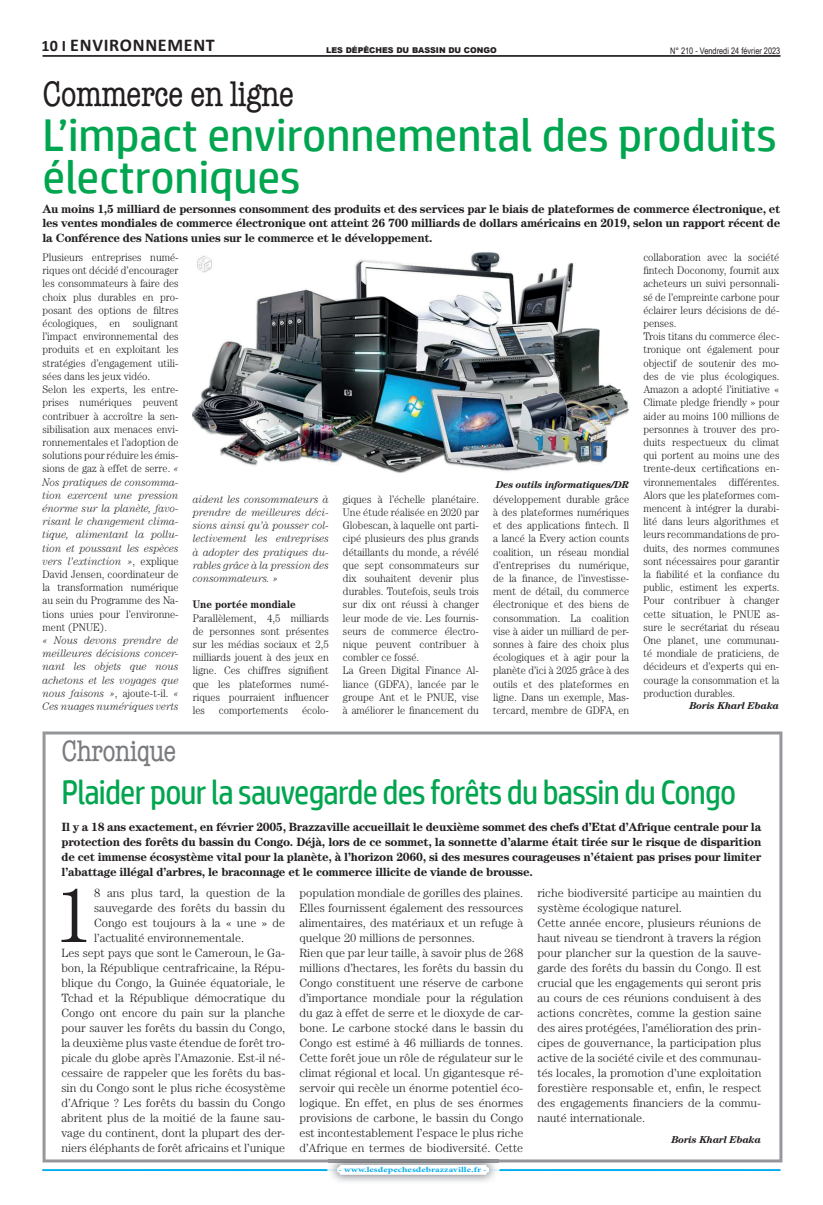
<style>
.page{position:relative;width:823px;height:1205px;background:#fff}
.page>*{position:absolute;margin:0;border:0;box-sizing:border-box;transform-origin:0 0}
.t1{font:300 77.4px "Century";color:#231f20}
.t2{font:46px/42px "HP Simplified";color:#00a54f}
.t3{font:condensed 36px "American Typewriter Std";letter-spacing:-.025em;color:#231f20}
.t4{font:34px "HP Simplified";letter-spacing:-.025em;color:#00a54f;scale:.9 1}
.t5{font:condensed 30px "American Typewriter Std";letter-spacing:-.025em;color:#7a7c7f}
.t6{font:700 18px "Calibri";letter-spacing:.04em;color:#231f20}
.t7{font:300 12px/15px "Century";color:#231f20}
.t8{font:700 12px/15px "Century";letter-spacing:-.025em;color:#231f20;text-align:justify}
.t9{font:300 11px/13.2px "Century";color:#231f20;scale:.93 1}
.t10{font:italic 300 11px/13.2px "Century";color:#231f20;text-align:justify;scale:.93 1}
.t11{font:700 11px "Century";color:#231f20;scale:.93 1}
.t12{font:italic 700 10px "Century";letter-spacing:-.025em;color:#231f20}
.t13{font:9px "Arial Narrow";color:#231f20}
.t14{font:900 8px "Arial";color:#231f20}
.t15{font:700 7.5px "Minion Pro";letter-spacing:.005em;color:#00aeef;scale:1.33 1}
.s1{font-size:16px}
.s2{font-style:italic}
.s3{font-style:normal}
</style>
<div class="page">
<hr style="left:43px;top:55px;width:737px;height:1px;background:#231f20">
<hr style="left:43px;top:56px;width:737px;height:1px;background:#231f20">
<svg style="left:42px;top:1169px;width:738px;height:2px"></svg>
<div style="left:337px;top:1165px;width:151px;height:10px;background:#fff;border-radius:3px"></div>
<svg style="left:44px;top:733px;width:736px;height:428px"></svg>
<img style="left:193px;top:252px;width:435px;height:221px">
<h3 class="t6" style="left:42px;top:34px;width:175px"><span class="s1">10 I</span> ENVIRONNEMENT</h3>
<p class="t14" style="left:326px;top:45px;width:172px">LES DÉPÊCHES DU BASSIN DU CONGO</p>
<p class="t13" style="left:669px;top:44px;width:112px">N° 210 - Vendredi 24 février 2023</p>
<h3 class="t3" style="left:43px;top:74px;width:253px">Commerce en ligne</h3>
<h2 class="t2" style="left:43px;top:113px;width:735px">L’impact environnemental des produits électroniques</h2>
<p class="t8" style="left:43px;top:202px;width:739px;line-height:14.4px">Au moins 1,5 milliard de personnes consomment des produits et des services par le biais de plateformes de commerce électronique, et les ventes mondiales de commerce électronique ont atteint 26 700 milliards de dollars américains en 2019, selon un rapport récent de la Conférence des Nations unies sur le commerce et le développement.</p>
<p class="t9" style="left:43px;top:251px;width:148px">Plusieurs entreprises numé&shy;riques ont décidé d’encourager les consommateurs à faire des choix plus durables en pro&shy;posant des options de filtres écologiques, en soulignant l’impact environnemental des produits et en exploitant les stratégies d’engagement utili&shy;sées dans les jeux vidéo.<br>Selon les experts, les entre&shy;prises numériques peuvent contribuer à accroître la sen&shy;sibilisation aux menaces envi&shy;ronnementales et l’adoption de solutions pour réduire les émis&shy;sions de gaz à effet de serre. <span class="s2">«<br>Nos pratiques de consomma&shy;tion exercent une pression énorme sur la planète, favo&shy;risant le changement clima&shy;tique, alimentant la pollu&shy;tion et poussant les espèces vers l’extinction »</span>, explique<br>David Jensen, coordinateur de la transformation numérique au sein du Programme des Na&shy;tions unies pour l’environne&shy;ment (PNUE).</p>
<p class="t10" style="left:43px;top:633px;width:148px">« Nous devons prendre de meilleures décisions concer&shy;nant les objets que nous achetons et les voyages que nous faisons »<span class="s3">, ajoute-t-il.</span> « Ces nuages numériques verts</p>
<p class="t10" style="left:193px;top:492px;width:148px">aident les consommateurs à prendre de meilleures déci&shy;sions ainsi qu’à pousser col&shy;lectivement les entreprises à adopter des pratiques du&shy;rables grâce à la pression des consommateurs. »</p>
<p class="t11" style="left:193px;top:598px;width:112px">Une portée mondiale</p>
<p class="t9" style="left:193px;top:611px;width:148px;text-align:justify">Parallèlement, 4,5 milliards de personnes sont présentes sur les médias sociaux et 2,5 milliards jouent à des jeux en ligne. Ces chiffres signifient que les plateformes numé&shy;riques pourraient influencer les</p>
<p class="t9" style="left:219px;top:703px;width:76px">comportements</p>
<p class="t9" style="left:302px;top:703px;width:30px">écolo-</p>
<p class="t12" style="left:495px;top:479px;width:135px">Des outils informatiques/DR</p>
<p class="t9" style="left:343px;top:492px;width:148px">giques à l’échelle planétaire.<br>Une étude réalisée en 2020 par<br>Globescan, à laquelle ont parti&shy;cipé plusieurs des plus grands détaillants du monde, a révélé que sept consommateurs sur dix souhaitent devenir plus durables. Toutefois, seuls trois sur dix ont réussi à changer leur mode de vie. Les fournis&shy;seurs de commerce électro&shy;nique peuvent contribuer à combler ce fossé.<br>La Green Digital Finance Al&shy;liance (GDFA), lancée par le groupe Ant et le PNUE, vise à améliorer le financement du</p>
<p class="t9" style="left:493px;top:492px;width:148px;text-align:justify">développement durable grâce à des plateformes numériques et des applications fintech. Il a lancé la Every action counts coalition, un réseau mondial d’entreprises du numérique, de la finance, de l’investisse&shy;ment de détail, du commerce électronique et des biens de consommation. La coalition vise à aider un milliard de per&shy;sonnes à faire des choix plus écologiques et à agir pour la planète d’ici à 2025 grâce à des outils et des plateformes en ligne. Dans un exemple, Mas&shy;tercard, membre de GDFA, en</p>
<p class="t9" style="left:643px;top:251px;width:148px">collaboration avec la société fintech Doconomy, fournit aux acheteurs un suivi personnali&shy;sé de l’empreinte carbone pour éclairer leurs décisions de dé&shy;penses.<br>Trois titans du commerce élec&shy;tronique ont également pour objectif de soutenir des mo&shy;des de vie plus écologiques.<br>Amazon a adopté l’initiative «<br>Climate pledge friendly » pour aider au moins 100 millions de personnes à trouver des pro&shy;duits respectueux du climat qui portent au moins une des trente-deux certifications en&shy;vironnementales différentes.<br>Alors que les plateformes com&shy;mencent à intégrer la durabi&shy;lité dans leurs algorithmes et leurs recommandations de pro&shy;duits, des normes communes sont nécessaires pour garantir la fiabilité et la confiance du public, estiment les experts.<br>Pour contribuer à changer cette situation, le PNUE as&shy;sure le secrétariat du réseau<br>One planet, une communau&shy;té mondiale de praticiens, de décideurs et d’experts qui en&shy;courage la consommation et la production durables.</p>
<p class="t12" style="left:689px;top:699px;width:91px">Boris Kharl Ebaka</p>
<h3 class="t5" style="left:61px;top:734px;width:116px">Chronique</h3>
<h3 class="t4" style="left:61px;top:770px;width:750px">Plaider pour la sauvegarde des forêts du bassin du Congo</h3>
<p class="t8" style="left:61px;top:819px;width:701px">Il y a 18 ans exactement, en février 2005, Brazzaville accueillait le deuxième sommet des chefs d’Etat d’Afrique centrale pour la protection des forêts du bassin du Congo. Déjà, lors de ce sommet, la sonnette d’alarme était tirée sur le risque de disparition de cet immense écosystème vital pour la planète, à l’horizon 2060, si des mesures courageuses n’étaient pas prises pour limiter l’abattage illégal d’arbres, le braconnage et le commerce illicite de viande de brousse.</p>
<h1 class="t1" style="left:54px;top:871px;width:42px">1</h1>
<p class="t7" style="left:94px;top:885px;width:192px">8 ans plus tard, la question de la</p>
<p class="t7" style="left:299px;top:885px;width:225px">population mondiale de gorilles des plaines.<br>Elles fournissent également des ressources alimentaires, des matériaux et un refuge à quelque 20 millions de personnes.<br>Rien que par leur taille, à savoir plus de 268 millions d’hectares, les forêts du bassin du Congo constituent une réserve de carbone d’importance mondiale pour la régulation du gaz à effet de serre et le dioxyde de car&shy;bone. Le carbone stocké dans le bassin du Congo est estimé à 46 milliards de tonnes.<br>Cette forêt joue un rôle de régulateur sur le climat régional et local. Un gigantesque ré&shy;servoir qui recèle un énorme potentiel éco&shy;logique. En effet, en plus de ses énormes provisions de carbone, le bassin du Congo est incontestablement l’espace le plus riche d’Afrique en termes de biodiversité. Cette</p>
<p class="t7" style="left:537px;top:885px;width:225px">riche biodiversité participe au maintien du système écologique naturel.<br>Cette année encore, plusieurs réunions de haut niveau se tiendront à travers la région pour plancher sur la question de la sauve&shy;garde des forêts du bassin du Congo. Il est crucial que les engagements qui seront pris au cours de ces réunions conduisent à des actions concrètes, comme la gestion saine des aires protégées, l’amélioration des prin&shy;cipes de gouvernance, la participation plus active de la société civile et des communau&shy;tés locales, la promotion d’une exploitation forestière responsable et, enfin, le respect des engagements financiers de la commu&shy;nauté internationale.</p>
<p class="t7" style="left:94px;top:900px;width:192px">sauvegarde des forêts du bassin du</p>
<p class="t7" style="left:94px;top:915px;width:192px">Congo est toujours à la « une » de</p>
<p class="t7" style="left:94px;top:930px;width:151px">l’actualité environnementale.</p>
<p class="t7" style="left:61px;top:945px;width:225px">Les sept pays que sont le Cameroun, le Ga-</p>
<p class="t7" style="left:61px;top:960px;width:225px">bon, la République centrafricaine, la Répu-</p>
<p class="t7" style="left:61px;top:975px;width:225px">blique du Congo, la Guinée équatoriale, le</p>
<p class="t7" style="left:61px;top:990px;width:225px">Tchad et la République démocratique du</p>
<p class="t7" style="left:61px;top:1005px;width:225px">Congo ont encore du pain sur la planche</p>
<p class="t7" style="left:61px;top:1020px;width:225px">pour sauver les forêts du bassin du Congo,</p>
<p class="t7" style="left:61px;top:1035px;width:225px">la deuxième plus vaste étendue de forêt tro-</p>
<p class="t7" style="left:61px;top:1050px;width:225px">picale du globe après l’Amazonie. Est-il né-</p>
<p class="t7" style="left:61px;top:1065px;width:225px">cessaire de rappeler que les forêts du bas-</p>
<p class="t7" style="left:61px;top:1080px;width:225px">sin du Congo sont le plus riche écosystème</p>
<p class="t7" style="left:61px;top:1095px;width:225px">d’Afrique ? Les forêts du bassin du Congo</p>
<p class="t7" style="left:61px;top:1110px;width:225px">abritent plus de la moitié de la faune sau-</p>
<p class="t7" style="left:61px;top:1125px;width:225px">vage du continent, dont la plupart des der-</p>
<p class="t7" style="left:61px;top:1140px;width:225px">niers éléphants de forêt africains et l’unique</p>
<p class="t12" style="left:671px;top:1133px;width:91px">Boris Kharl Ebaka</p>
<p class="t15" style="left:338px;top:1164px;width:113px">- www.lesdepechesdebrazzaville.fr -</p>
</div>
